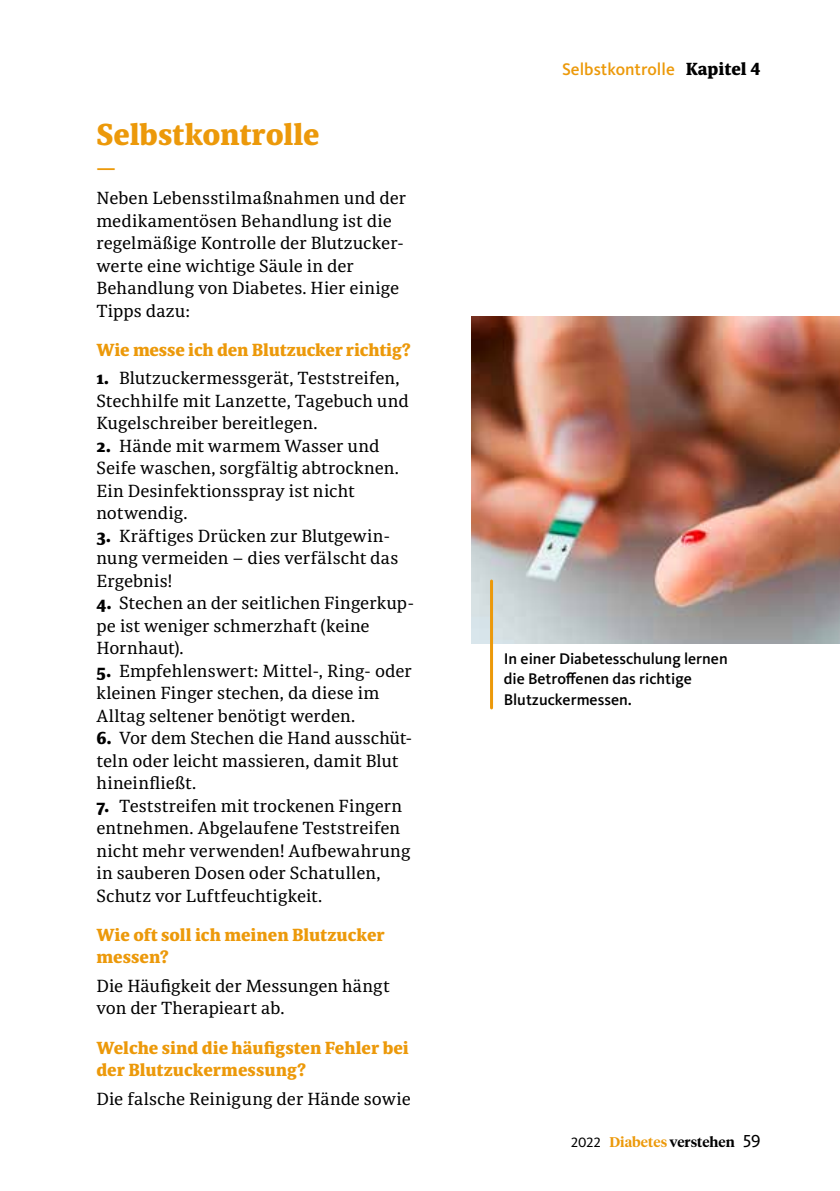
<style>
.page{position:relative;width:840px;height:1191px;background:#fff}
.page>*{position:absolute;margin:0;border:0;box-sizing:border-box;transform-origin:0 0}
.t1{font:800 30px "Sindelar";letter-spacing:-.01em;color:#ec990a}
.t2{font:17.4px/22.4px "Sindelar Regular A";color:#000}
.t3{font:800 17.4px/22.4px "Sindelar";letter-spacing:-.005em;color:#ec990a}
.t4{font:500 17.4px "Kievit OT";color:#ec990a}
.t5{font:500 16px/20.4px "Kievit OT";color:#000}
.t6{font:600 14px "Tiempos Headline";letter-spacing:.005em;color:#000}
.s1{font-family:"Sindelar";font-weight:800}
.s2{font-family:"Sindelar";font-weight:800;color:#000}
.s3{font-family:"Kievit OT";font-weight:400}
.s4{color:#ec990a}
.s5{font-family:"Kievit OT";font-weight:400;font-size:18px}
</style>
<div class="page">
<img style="left:471px;top:317px;width:368px;height:326px">
<hr style="left:489px;top:581px;width:3px;height:127px;background:#ec990a">
<h1 class="t1" style="left:96px;top:117px;width:224px">Selbstkontrolle</h1>
<p class="t3" style="left:96px;top:157px;width:21px">—</p>
<p class="t2" style="left:96px;top:188px;width:311px">Neben Lebensstilmaßnahmen und der medikamentösen Behandlung ist die regelmäßige Kontrolle der Blutzucker&shy;werte eine wichtige Säule in der<br>Behandlung von Diabetes. Hier einige<br>Tipps dazu:</p>
<p class="t3" style="left:96px;top:339px;width:316px">Wie messe ich den Blutzucker richtig?</p>
<p class="t2" style="left:96px;top:368px;width:313px"><span class="s1">1.</span> Blutzuckermessgerät, Teststreifen,<br>Stechhilfe mit Lanzette, Tagebuch und<br>Kugelschreiber bereitlegen.</p>
<p class="t2" style="left:96px;top:435px;width:304px"><span class="s1">2.</span> Hände mit warmem Wasser und<br>Seife waschen, sorgfältig abtrocknen.<br>Ein Desinfektionsspray ist nicht notwendig.</p>
<p class="t2" style="left:96px;top:525px;width:303px"><span class="s1">3.</span> Kräftiges Drücken zur Blutgewin&shy;nung vermeiden – dies verfälscht das<br>Ergebnis!</p>
<p class="t2" style="left:96px;top:593px;width:319px"><span class="s1">4.</span> Stechen an der seitlichen Fingerkup&shy;pe ist weniger schmerzhaft (keine<br>Hornhaut).</p>
<p class="t2" style="left:96px;top:660px;width:317px"><span class="s1">5.</span> Empfehlenswert: Mittel-, Ring- oder kleinen Finger stechen, da diese im<br>Alltag seltener benötigt werden.</p>
<p class="t2" style="left:96px;top:728px;width:317px"><span class="s1">6.</span> Vor dem Stechen die Hand ausschüt&shy;teln oder leicht massieren, damit Blut hineinfließt.</p>
<p class="t2" style="left:96px;top:795px;width:315px"><span class="s1">7.</span> Teststreifen mit trockenen Fingern entnehmen. Abgelaufene Teststreifen nicht mehr verwenden! Aufbewahrung in sauberen Dosen oder Schatullen, Schutz vor Luftfeuchtigkeit.</p>
<p class="t3" style="left:96px;top:924px;width:289px">Wie oft soll ich meinen Blutzucker messen?</p>
<p class="t2" style="left:96px;top:975px;width:294px">Die Häufigkeit der Messungen hängt von der Therapieart ab.</p>
<p class="t3" style="left:96px;top:1037px;width:314px">Welche sind die häufigsten Fehler bei der Blutzuckermessung?</p>
<p class="t2" style="left:96px;top:1088px;width:316px">Die falsche Reinigung der Hände sowie</p>
<p class="t4" style="left:561px;top:59px;width:200px">Selbstkontrolle <span class="s2">Kapitel 4</span></p>
<p class="t5" style="left:503px;top:648px;width:225px">In einer Diabetesschulung lernen die Betroffenen das richtige<br>Blutzuckermessen.</p>
<p class="t6" style="left:571px;top:1132px;width:191px"><span class="s3">2022</span> <span class="s4">Diabetes</span> verstehen <span class="s5">59</span></p>
</div>
